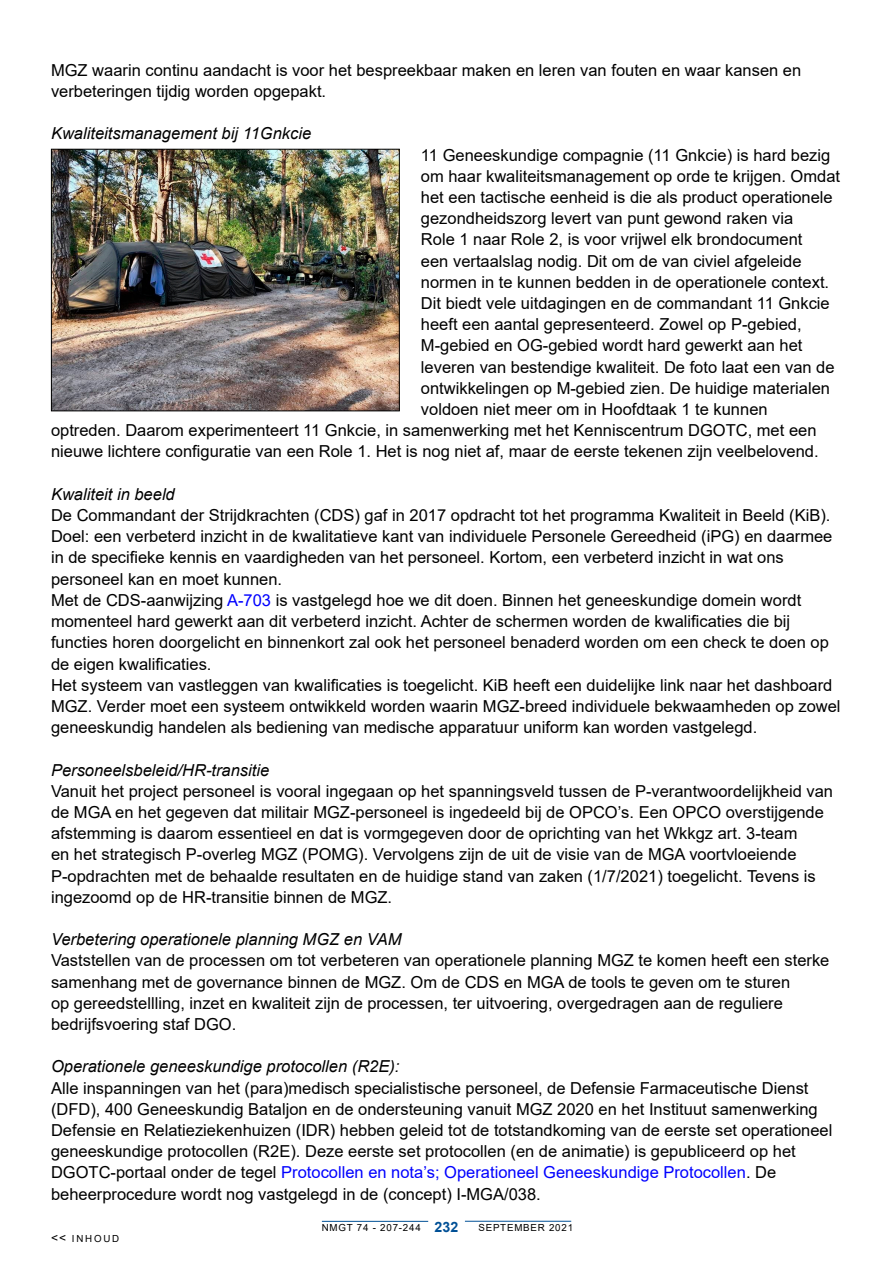
<style>
.page{position:relative;width:893px;height:1263px;background:#fff}
.page>*{position:absolute;margin:0;border:0;box-sizing:border-box;transform-origin:0 0}
.t1{font:16.5px/21.1px "Arial";color:#000}
.t2{font:italic 16.5px "Arial";color:#000}
.t3{font:700 14.25px "Arial";color:#005096}
.t4{font:9.75px "Arial";letter-spacing:.08em;color:#000}
.s1{color:#00f}
.s2{font-size:12px}
</style>
<div class="page">
<hr style="left:465px;top:1221px;width:106px;height:1px;background:#005096">
<hr style="left:322px;top:1221px;width:106px;height:1px;background:#005096">
<img style="left:53px;top:151px;width:345px;height:258px">
<div style="left:51px;top:149px;width:349px;height:262px;border:1px solid #000"></div>
<p class="t1" style="left:51px;top:59px;width:752px">MGZ waarin continu aandacht is voor het bespreekbaar maken en leren van fouten en waar kansen en verbeteringen tijdig worden opgepakt.</p>
<p class="t2" style="left:51px;top:123px;width:262px">Kwaliteitsmanagement bij 11Gnkcie</p>
<p class="t1" style="left:421px;top:144px;width:411px">11 Geneeskundige compagnie (11 Gnkcie) is hard bezig</p>
<p class="t1" style="left:421px;top:165px;width:421px">om haar kwaliteitsmanagement op orde te krijgen. Omdat</p>
<p class="t1" style="left:421px;top:187px;width:413px">het een tactische eenheid is die als product operationele</p>
<p class="t1" style="left:421px;top:208px;width:374px">gezondheidszorg levert van punt gewond raken via</p>
<p class="t1" style="left:421px;top:229px;width:383px">Role 1 naar Role 2, is voor vrijwel elk brondocument</p>
<p class="t1" style="left:421px;top:250px;width:382px">een vertaalslag nodig. Dit om de van civiel afgeleide</p>
<p class="t1" style="left:421px;top:271px;width:410px">normen in te kunnen bedden in de operationele context.</p>
<p class="t1" style="left:421px;top:293px;width:410px">Dit biedt vele uitdagingen en de commandant 11 Gnkcie</p>
<p class="t1" style="left:421px;top:314px;width:382px">heeft een aantal gepresenteerd. Zowel op P-gebied,</p>
<p class="t1" style="left:421px;top:335px;width:383px">M-gebied en OG-gebied wordt hard gewerkt aan het</p>
<p class="t1" style="left:421px;top:356px;width:415px">leveren van bestendige kwaliteit. De foto laat een van de</p>
<p class="t1" style="left:421px;top:377px;width:411px">ontwikkelingen op M-gebied zien. De huidige materialen</p>
<p class="t1" style="left:421px;top:399px;width:348px">voldoen niet meer om in Hoofdtaak 1 te kunnen</p>
<p class="t1" style="left:51px;top:420px;width:767px">optreden. Daarom experimenteert 11 Gnkcie, in samenwerking met het Kenniscentrum DGOTC, met een</p>
<p class="t1" style="left:51px;top:441px;width:769px">nieuwe lichtere configuratie van een Role 1. Het is nog niet af, maar de eerste tekenen zijn veelbelovend.</p>
<p class="t2" style="left:51px;top:483px;width:125px">Kwaliteit in beeld</p>
<p class="t1" style="left:51px;top:505px;width:791px">De Commandant der Strijdkrachten (CDS) gaf in 2017 opdracht tot het programma Kwaliteit in Beeld (KiB).<br>Doel: een verbeterd inzicht in de kwalitatieve kant van individuele Personele Gereedheid (iPG) en daarmee in de specifieke kennis en vaardigheden van het personeel. Kortom, een verbeterd inzicht in wat ons personeel kan en moet kunnen.<br>Met de CDS-aanwijzing <span class="s1">A-703</span> is vastgelegd hoe we dit doen. Binnen het geneeskundige domein wordt momenteel hard gewerkt aan dit verbeterd inzicht. Achter de schermen worden de kwalificaties die bij functies horen doorgelicht en binnenkort zal ook het personeel benaderd worden om een check te doen op de eigen kwalificaties.<br>Het systeem van vastleggen van kwalificaties is toegelicht. KiB heeft een duidelijke link naar het dashboard MGZ. Verder moet een systeem ontwikkeld worden waarin MGZ-breed individuele bekwaamheden op zowel geneeskundig handelen als bediening van medische apparatuur uniform kan worden vastgelegd.</p>
<p class="t2" style="left:51px;top:759px;width:220px">Personeelsbeleid/HR-transitie</p>
<p class="t1" style="left:51px;top:780px;width:783px">Vanuit het project personeel is vooral ingegaan op het spanningsveld tussen de P-verantwoordelijkheid van de MGA en het gegeven dat militair MGZ-personeel is ingedeeld bij de OPCO’s. Een OPCO overstijgende afstemming is daarom essentieel en dat is vormgegeven door de oprichting van het Wkkgz art. 3-team<br>en het strategisch P-overleg MGZ (POMG). Vervolgens zijn de uit de visie van de MGA voortvloeiende P-opdrachten met de behaalde resultaten en de huidige stand van zaken (1/7/2021) toegelicht. Tevens is ingezoomd op de HR-transitie binnen de MGZ.</p>
<p class="t2" style="left:51px;top:929px;width:352px">Verbetering operationele planning MGZ en VAM</p>
<p class="t1" style="left:51px;top:950px;width:780px">Vaststellen van de processen om tot verbeteren van operationele planning MGZ te komen heeft een sterke samenhang met de governance binnen de MGZ. Om de CDS en MGA de tools te geven om te sturen<br>op gereedstellling, inzet en kwaliteit zijn de processen, ter uitvoering, overgedragen aan de reguliere bedrijfsvoering staf DGO.</p>
<p class="t2" style="left:51px;top:1056px;width:350px">Operationele geneeskundige protocollen (R2E):</p>
<p class="t1" style="left:51px;top:1077px;width:783px">Alle inspanningen van het (para)medisch specialistische personeel, de Defensie Farmaceutische Dienst (DFD), 400 Geneeskundig Bataljon en de ondersteuning vanuit MGZ 2020 en het Instituut samenwerking Defensie en Relatieziekenhuizen (IDR) hebben geleid tot de totstandkoming van de eerste set operationeel geneeskundige protocollen (R2E). Deze eerste set protocollen (en de animatie) is gepubliceerd op het DGOTC-portaal onder de tegel <span class="s1">Protocollen en nota’s; Operationeel Geneeskundige Protocollen</span>. De beheerprocedure wordt nog vastgelegd in de (concept) I-MGA/038.</p>
<p class="t4" style="left:51px;top:1232px;width:70px"><span class="s2">&lt;&lt;</span> INHOUD</p>
<p class="t3" style="left:435px;top:1217px;width:25px">232</p>
<p class="t4" style="left:322px;top:1221px;width:100px">NMGT 74 - 207-244</p>
<p class="t4" style="left:478px;top:1221px;width:96px">SEPTEMBER 2021</p>
</div>
